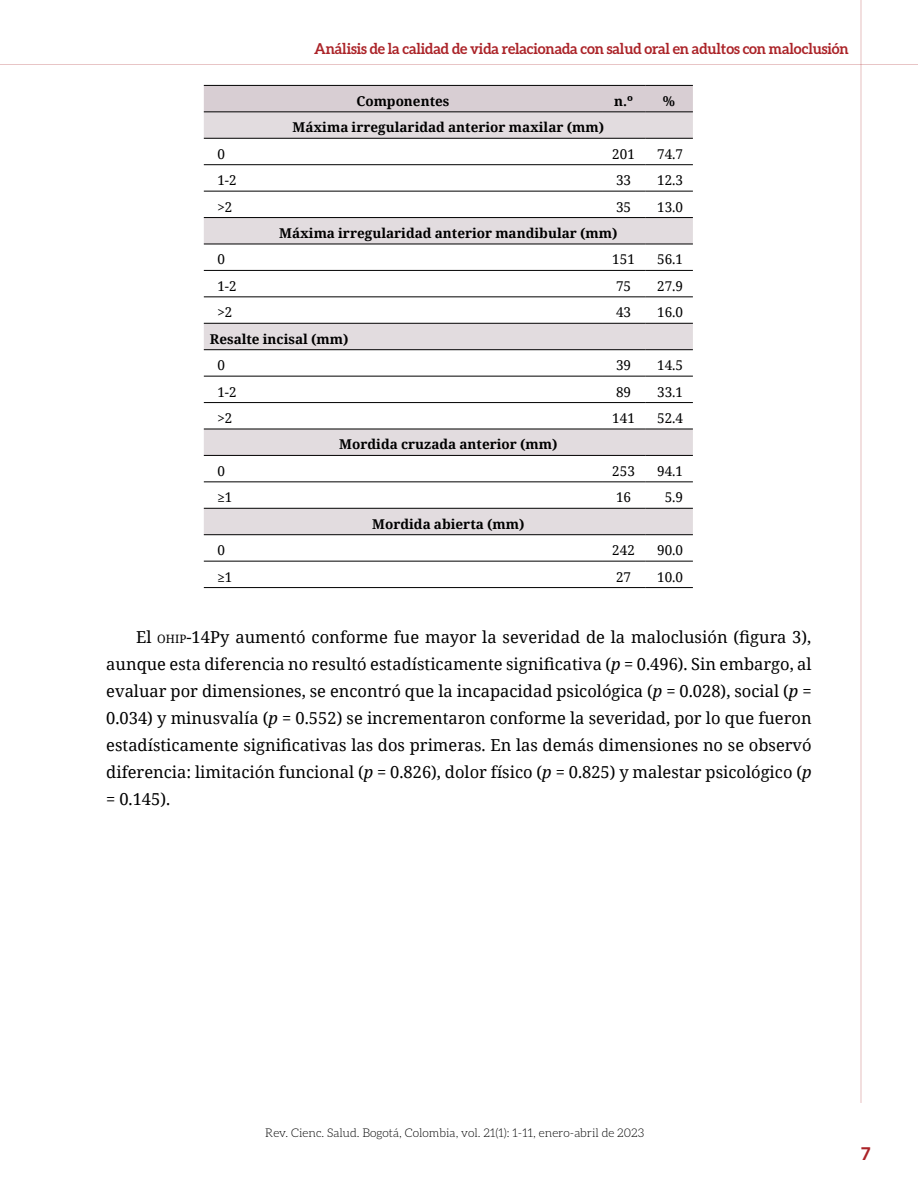
<style>
.page{position:relative;width:918px;height:1188px;background:#fff}
.page>*{position:absolute;margin:0;border:0;box-sizing:border-box;transform-origin:0 0}
.t1{font:800 18px "Avenir LT Std";color:#ab2328}
.t2{font:16.5px/27px "Noto Serif";color:#000;text-align:justify}
.t3{font:700 15px "Aleo";letter-spacing:-.01em;color:#ab2328}
.t4{font:700 13.5px "Noto Serif";color:#000}
.t5{font:13.5px "Noto Serif";color:#000}
.t6{font:300 12px "Aleo";color:#000}
.s1{font-size:11.55px}
.s2{font-style:italic}
</style>
<div class="page">
<hr style="left:0;top:64px;width:918px;height:1px;background:#ab2328">
<hr style="left:861px;top:0;width:1px;height:1103px;background:#ab2328">
<div style="left:204px;top:86px;width:489px;height:25px;background:#d8ced3"></div>
<svg style="left:204px;top:112px;width:489px;height:422px"></svg>
<hr style="left:204px;top:85px;width:398px;height:1px;background:#000">
<hr style="left:602px;top:85px;width:43px;height:1px;background:#000">
<hr style="left:645px;top:85px;width:48px;height:1px;background:#000">
<hr style="left:204px;top:111px;width:398px;height:1px;background:#000">
<hr style="left:602px;top:111px;width:43px;height:1px;background:#000">
<hr style="left:645px;top:111px;width:48px;height:1px;background:#000">
<hr style="left:204px;top:138px;width:398px;height:1px;background:#000">
<hr style="left:602px;top:138px;width:43px;height:1px;background:#000">
<hr style="left:645px;top:138px;width:48px;height:1px;background:#000">
<hr style="left:204px;top:164px;width:398px;height:1px;background:#000">
<hr style="left:602px;top:164px;width:43px;height:1px;background:#000">
<hr style="left:645px;top:164px;width:48px;height:1px;background:#000">
<hr style="left:204px;top:191px;width:398px;height:1px;background:#000">
<hr style="left:602px;top:191px;width:43px;height:1px;background:#000">
<hr style="left:645px;top:191px;width:48px;height:1px;background:#000">
<hr style="left:204px;top:217px;width:398px;height:1px;background:#000">
<hr style="left:602px;top:217px;width:43px;height:1px;background:#000">
<hr style="left:645px;top:217px;width:48px;height:1px;background:#000">
<hr style="left:204px;top:244px;width:398px;height:1px;background:#000">
<hr style="left:602px;top:244px;width:43px;height:1px;background:#000">
<hr style="left:645px;top:244px;width:48px;height:1px;background:#000">
<hr style="left:204px;top:270px;width:398px;height:1px;background:#000">
<hr style="left:602px;top:270px;width:43px;height:1px;background:#000">
<hr style="left:645px;top:270px;width:48px;height:1px;background:#000">
<hr style="left:204px;top:296px;width:398px;height:1px;background:#000">
<hr style="left:602px;top:296px;width:43px;height:1px;background:#000">
<hr style="left:645px;top:296px;width:48px;height:1px;background:#000">
<hr style="left:204px;top:323px;width:398px;height:1px;background:#000">
<hr style="left:602px;top:323px;width:43px;height:1px;background:#000">
<hr style="left:645px;top:323px;width:48px;height:1px;background:#000">
<hr style="left:204px;top:349px;width:398px;height:1px;background:#000">
<hr style="left:602px;top:349px;width:43px;height:1px;background:#000">
<hr style="left:645px;top:349px;width:48px;height:1px;background:#000">
<hr style="left:204px;top:376px;width:398px;height:1px;background:#000">
<hr style="left:602px;top:376px;width:43px;height:1px;background:#000">
<hr style="left:645px;top:376px;width:48px;height:1px;background:#000">
<hr style="left:204px;top:402px;width:398px;height:1px;background:#000">
<hr style="left:602px;top:402px;width:43px;height:1px;background:#000">
<hr style="left:645px;top:402px;width:48px;height:1px;background:#000">
<hr style="left:204px;top:429px;width:398px;height:1px;background:#000">
<hr style="left:602px;top:429px;width:43px;height:1px;background:#000">
<hr style="left:645px;top:429px;width:48px;height:1px;background:#000">
<hr style="left:204px;top:455px;width:398px;height:1px;background:#000">
<hr style="left:602px;top:455px;width:43px;height:1px;background:#000">
<hr style="left:645px;top:455px;width:48px;height:1px;background:#000">
<hr style="left:204px;top:481px;width:398px;height:1px;background:#000">
<hr style="left:602px;top:481px;width:43px;height:1px;background:#000">
<hr style="left:645px;top:481px;width:48px;height:1px;background:#000">
<hr style="left:204px;top:508px;width:398px;height:1px;background:#000">
<hr style="left:602px;top:508px;width:43px;height:1px;background:#000">
<hr style="left:645px;top:508px;width:48px;height:1px;background:#000">
<hr style="left:204px;top:534px;width:398px;height:1px;background:#000">
<hr style="left:602px;top:534px;width:43px;height:1px;background:#000">
<hr style="left:645px;top:534px;width:48px;height:1px;background:#000">
<hr style="left:204px;top:561px;width:398px;height:1px;background:#000">
<hr style="left:602px;top:561px;width:43px;height:1px;background:#000">
<hr style="left:645px;top:561px;width:48px;height:1px;background:#000">
<hr style="left:204px;top:587px;width:398px;height:1px;background:#000">
<hr style="left:602px;top:587px;width:43px;height:1px;background:#000">
<hr style="left:645px;top:587px;width:48px;height:1px;background:#000">
<p class="t3" style="left:314px;top:40px;width:536px">Análisis de la calidad de vida relacionada con salud oral en adultos con maloclusión</p>
<p class="t4" style="left:356px;top:91px;width:95px">Componentes</p>
<p class="t4" style="left:614px;top:91px;width:20px">n.º</p>
<p class="t4" style="left:663px;top:91px;width:14px">%</p>
<p class="t4" style="left:293px;top:118px;width:313px">Máxima irregularidad anterior maxilar (mm)</p>
<p class="t5" style="left:217px;top:145px;width:9px">0</p>
<p class="t5" style="left:612px;top:145px;width:24px">201</p>
<p class="t5" style="left:657px;top:145px;width:28px">74.7</p>
<p class="t5" style="left:217px;top:171px;width:21px">1-2</p>
<p class="t5" style="left:616px;top:171px;width:17px">33</p>
<p class="t5" style="left:657px;top:171px;width:28px">12.3</p>
<p class="t5" style="left:217px;top:197px;width:17px">&gt;2</p>
<p class="t5" style="left:616px;top:197px;width:17px">35</p>
<p class="t5" style="left:657px;top:197px;width:28px">13.0</p>
<p class="t4" style="left:279px;top:224px;width:340px">Máxima irregularidad anterior mandibular (mm)</p>
<p class="t5" style="left:217px;top:250px;width:9px">0</p>
<p class="t5" style="left:612px;top:250px;width:24px">151</p>
<p class="t5" style="left:657px;top:250px;width:28px">56.1</p>
<p class="t5" style="left:217px;top:277px;width:21px">1-2</p>
<p class="t5" style="left:616px;top:277px;width:17px">75</p>
<p class="t5" style="left:657px;top:277px;width:28px">27.9</p>
<p class="t5" style="left:217px;top:303px;width:17px">&gt;2</p>
<p class="t5" style="left:616px;top:303px;width:17px">43</p>
<p class="t5" style="left:657px;top:303px;width:28px">16.0</p>
<p class="t4" style="left:210px;top:329px;width:140px">Resalte incisal (mm)</p>
<p class="t5" style="left:217px;top:356px;width:9px">0</p>
<p class="t5" style="left:616px;top:356px;width:17px">39</p>
<p class="t5" style="left:657px;top:356px;width:28px">14.5</p>
<p class="t5" style="left:217px;top:382px;width:21px">1-2</p>
<p class="t5" style="left:616px;top:382px;width:17px">89</p>
<p class="t5" style="left:657px;top:382px;width:28px">33.1</p>
<p class="t5" style="left:217px;top:409px;width:17px">&gt;2</p>
<p class="t5" style="left:612px;top:409px;width:24px">141</p>
<p class="t5" style="left:657px;top:409px;width:28px">52.4</p>
<p class="t4" style="left:339px;top:435px;width:220px">Mordida cruzada anterior (mm)</p>
<p class="t5" style="left:217px;top:462px;width:9px">0</p>
<p class="t5" style="left:612px;top:462px;width:24px">253</p>
<p class="t5" style="left:657px;top:462px;width:28px">94.1</p>
<p class="t5" style="left:217px;top:488px;width:17px">≥1</p>
<p class="t5" style="left:616px;top:488px;width:17px">16</p>
<p class="t5" style="left:665px;top:488px;width:20px">5.9</p>
<p class="t4" style="left:372px;top:514px;width:154px">Mordida abierta (mm)</p>
<p class="t5" style="left:217px;top:541px;width:9px">0</p>
<p class="t5" style="left:612px;top:541px;width:24px">242</p>
<p class="t5" style="left:657px;top:541px;width:28px">90.0</p>
<p class="t5" style="left:217px;top:567px;width:17px">≥1</p>
<p class="t5" style="left:616px;top:567px;width:17px">27</p>
<p class="t5" style="left:657px;top:567px;width:28px">10.0</p>
<p class="t2" style="left:106px;top:623px;width:707px;text-indent:30px">El <span class="s1">ohip</span>-14Py aumentó conforme fue mayor la severidad de la maloclusión (figura 3), aunque esta diferencia no resultó estadísticamente significativa (<span class="s2">p</span> = 0.496). Sin embargo, al evaluar por dimensiones, se encontró que la incapacidad psicológica (<span class="s2">p</span> = 0.028), social (<span class="s2">p</span> = 0.034) y minusvalía (<span class="s2">p</span> = 0.552) se incrementaron conforme la severidad, por lo que fueron estadísticamente significativas las dos primeras. En las demás dimensiones no se observó diferencia: limitación funcional (<span class="s2">p</span> = 0.826), dolor físico (<span class="s2">p</span> = 0.825) y malestar psicológico (<span class="s2">p </span>= 0.145).</p>
<p class="t6" style="left:265px;top:1127px;width:380px">Rev. Cienc. Salud. Bogotá, Colombia, vol. 21(1): 1-11, enero-abril de 2023</p>
<p class="t1" style="left:861px;top:1143px;width:12px">7</p>
</div>
